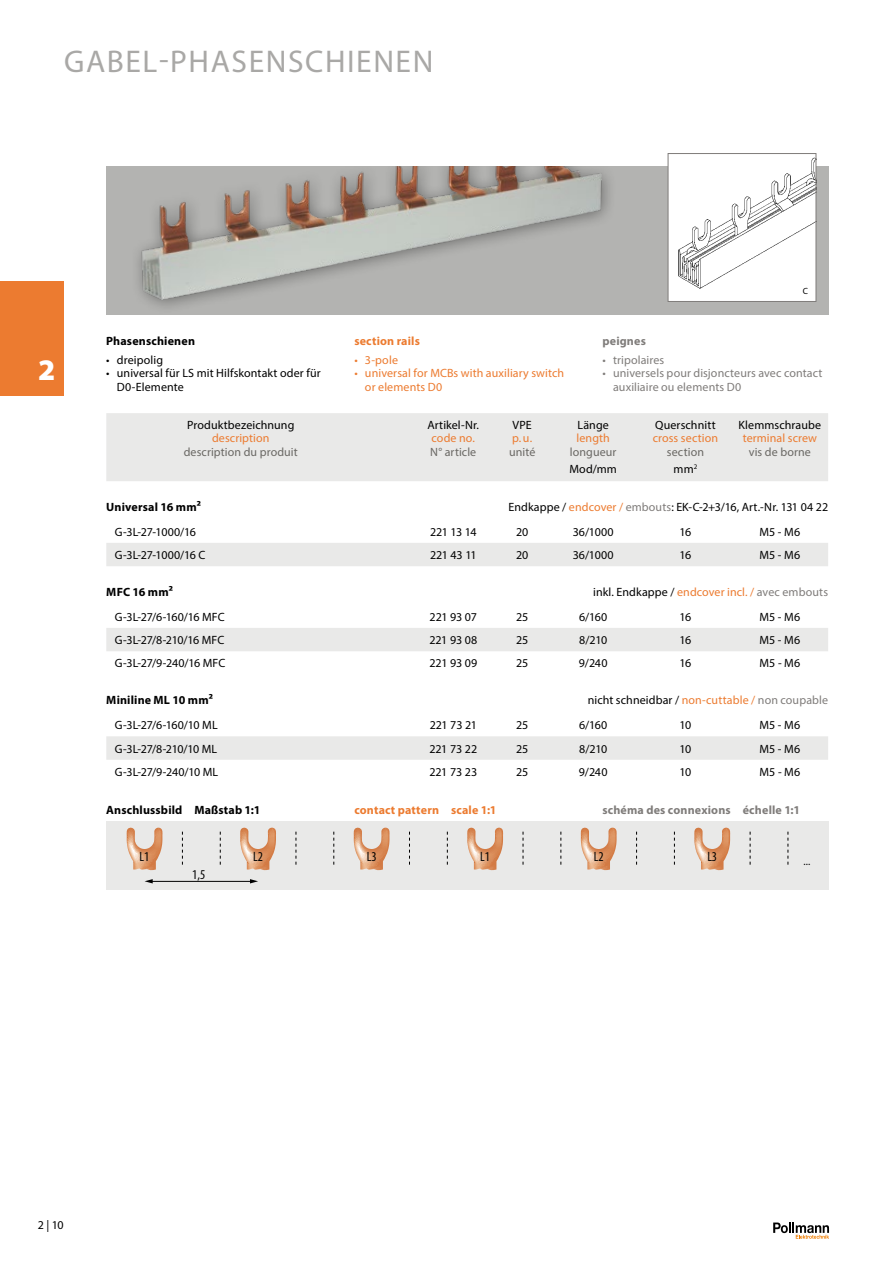
<style>
.page{position:relative;width:893px;height:1263px;background:#fff}
.page>*{position:absolute;margin:0;border:0;box-sizing:border-box;transform-origin:0 0}
.t1{font:31.5px "Myriad Pro";letter-spacing:.05em;color:#a9a8a6}
.t2{font:900 30px "Myriad Pro";color:#fff}
.t3{font:condensed 13.5px "Myriad Pro";color:#000}
.t4{font:12px/13.5px "Myriad Pro";letter-spacing:.005em;color:#000}
.t5{font:12px/13.5px "Myriad Pro";letter-spacing:.01em;color:#ec7b30}
.t6{font:700 12px "Myriad Pro";letter-spacing:.015em;color:#000}
.t7{font:12px/13.5px "Myriad Pro";letter-spacing:.01em;color:#7f7c7a}
.t8{font:12px/17.7px "Myriad Pro";letter-spacing:.01em;color:#6a6864;text-align:center}
.t9{font:700 12px "Myriad Pro";letter-spacing:.015em;color:#7f7c7a}
.t10{font:700 12px "Myriad Pro";letter-spacing:.015em;color:#ec7b30}
.t11{font:12px "Myriad Pro";letter-spacing:-.02em;color:#000}
.t12{font:12px "Myriad Pro";letter-spacing:-.03em;color:#000}
.t13{font:condensed 12px "Myriad Pro";color:#000}
.t14{font:9px "Myriad Pro";color:#000}
.s1{color:#000}
.s2{color:#ec7b30}
.s3{color:#7f7c7a}
</style>
<div class="page">
<div style="left:0;top:281px;width:64px;height:114px;background:#ec7b30"></div>
<svg style="left:773px;top:1222px;width:56px;height:17px"></svg>
<svg style="left:106px;top:413px;width:722px;height:347px"></svg>
<div style="left:106px;top:166px;width:722px;height:148px;background:#b3b3b1"></div>
<img style="left:138px;top:166px;width:469px;height:141px">
<div style="left:668px;top:154px;width:148px;height:147px;background:#fff"></div>
<img style="left:678px;top:157px;width:136px;height:131px">
<div style="left:668px;top:153px;width:148px;height:149px;border:1px solid #7f7c7a"></div>
<div style="left:106px;top:821px;width:723px;height:68px;background:#e9e9e8"></div>
<svg style="left:127px;top:827px;width:36px;height:43px"></svg>
<svg style="left:240px;top:827px;width:36px;height:43px"></svg>
<svg style="left:354px;top:827px;width:36px;height:43px"></svg>
<svg style="left:467px;top:827px;width:36px;height:43px"></svg>
<svg style="left:581px;top:827px;width:36px;height:43px"></svg>
<svg style="left:694px;top:827px;width:36px;height:43px"></svg>
<svg style="left:182px;top:831px;width:1px;height:34px"></svg>
<svg style="left:220px;top:831px;width:1px;height:34px"></svg>
<svg style="left:296px;top:831px;width:1px;height:34px"></svg>
<svg style="left:333px;top:831px;width:1px;height:34px"></svg>
<svg style="left:409px;top:831px;width:1px;height:34px"></svg>
<svg style="left:447px;top:831px;width:1px;height:34px"></svg>
<svg style="left:523px;top:831px;width:1px;height:34px"></svg>
<svg style="left:560px;top:831px;width:1px;height:34px"></svg>
<svg style="left:636px;top:831px;width:1px;height:34px"></svg>
<svg style="left:674px;top:831px;width:1px;height:34px"></svg>
<svg style="left:750px;top:831px;width:1px;height:34px"></svg>
<svg style="left:788px;top:831px;width:1px;height:34px"></svg>
<hr style="left:151px;top:881px;width:100px;height:1px;background:#000">
<svg style="left:145px;top:879px;width:8px;height:4px"></svg>
<svg style="left:250px;top:879px;width:8px;height:4px"></svg>
<h1 class="t1" style="left:64px;top:42px;width:371px">GABEL-PHASENSCHIENEN</h1>
<h2 class="t2" style="left:38px;top:350px;width:19px">2</h2>
<p class="t6" style="left:106px;top:333px;width:90px">Phasenschienen</p>
<p class="t4" style="left:106px;top:353px;width:58px">• dreipolig</p>
<p class="t4" style="left:117px;top:366px;width:205px;text-indent:-11px">• universal für LS mit Hilfskontakt oder für<br>D0-Elemente</p>
<p class="t4" style="left:187px;top:418px;width:109px">Produktbezeichnung</p>
<p class="t5" style="left:212px;top:431px;width:59px">description</p>
<p class="t8" style="left:184px;top:442px;width:116px">description du produit</p>
<p class="t10" style="left:354px;top:333px;width:67px">section rails</p>
<p class="t5" style="left:354px;top:353px;width:45px">• 3-pole</p>
<p class="t5" style="left:365px;top:366px;width:201px;text-indent:-11px">• universal for MCBs with auxiliary switch or elements D0</p>
<p class="t14" style="left:803px;top:285px;width:7px">C</p>
<p class="t9" style="left:602px;top:333px;width:45px">peignes</p>
<p class="t7" style="left:602px;top:353px;width:63px">• tripolaires</p>
<p class="t7" style="left:613px;top:366px;width:211px;text-indent:-11px">• universels pour disjoncteurs avec contact auxiliaire ou elements D0</p>
<p class="t4" style="left:428px;top:418px;width:53px">Artikel-Nr.</p>
<p class="t5" style="left:432px;top:431px;width:45px">code no.</p>
<p class="t8" style="left:430px;top:442px;width:48px">N° article</p>
<p class="t4" style="left:513px;top:418px;width:21px">VPE</p>
<p class="t5" style="left:512px;top:431px;width:22px">p.u.</p>
<p class="t8" style="left:509px;top:442px;width:28px">unité</p>
<p class="t4" style="left:577px;top:418px;width:33px">Länge</p>
<p class="t5" style="left:576px;top:431px;width:35px">length</p>
<p class="t8" style="left:570px;top:442px;width:48px">longueur</p>
<p class="t4" style="left:569px;top:462px;width:49px">Mod/mm</p>
<p class="t4" style="left:655px;top:418px;width:62px">Querschnitt</p>
<p class="t5" style="left:653px;top:431px;width:67px">cross section</p>
<p class="t8" style="left:667px;top:442px;width:39px">section <span class="s1">mm</span><sup>2</sup></p>
<p class="t4" style="left:738px;top:418px;width:84px">Klemmschraube</p>
<p class="t5" style="left:743px;top:431px;width:76px">terminal screw</p>
<p class="t8" style="left:749px;top:442px;width:64px">vis de borne</p>
<p class="t6" style="left:106px;top:499px;width:96px">Universal 16 mm²</p>
<p class="t4" style="left:508px;top:500px;width:321px">Endkappe / <span class="s2">endcover /</span> <span class="s3">embouts</span>: EK-C-2+3/16, Art.-Nr. 131 04 22</p>
<p class="t4" style="left:115px;top:525px;width:83px">G-3L-27-1000/16</p>
<p class="t4" style="left:430px;top:525px;width:48px">221 13 14</p>
<p class="t4" style="left:516px;top:525px;width:14px">20</p>
<p class="t4" style="left:573px;top:525px;width:43px">36/1000</p>
<p class="t4" style="left:680px;top:525px;width:13px">16</p>
<p class="t4" style="left:760px;top:525px;width:42px">M5 - M6</p>
<p class="t4" style="left:115px;top:548px;width:92px">G-3L-27-1000/16 C</p>
<p class="t4" style="left:430px;top:548px;width:48px">221 43 11</p>
<p class="t4" style="left:516px;top:548px;width:14px">20</p>
<p class="t4" style="left:573px;top:548px;width:43px">36/1000</p>
<p class="t4" style="left:680px;top:548px;width:13px">16</p>
<p class="t4" style="left:760px;top:548px;width:42px">M5 - M6</p>
<p class="t6" style="left:106px;top:584px;width:68px">MFC 16 mm²</p>
<p class="t4" style="left:593px;top:585px;width:236px">inkl. Endkappe / <span class="s2">endcover incl. /</span> <span class="s3">avec embouts</span></p>
<p class="t4" style="left:115px;top:610px;width:111px">G-3L-27/6-160/16 MFC</p>
<p class="t4" style="left:430px;top:610px;width:49px">221 93 07</p>
<p class="t4" style="left:516px;top:610px;width:14px">25</p>
<p class="t4" style="left:579px;top:610px;width:30px">6/160</p>
<p class="t4" style="left:680px;top:610px;width:13px">16</p>
<p class="t4" style="left:760px;top:610px;width:42px">M5 - M6</p>
<p class="t11" style="left:115px;top:633px;width:111px">G-3L-27/8-210/16 MFC</p>
<p class="t4" style="left:429px;top:633px;width:49px">221 93 08</p>
<p class="t4" style="left:516px;top:633px;width:14px">25</p>
<p class="t4" style="left:579px;top:633px;width:29px">8/210</p>
<p class="t4" style="left:680px;top:633px;width:13px">16</p>
<p class="t4" style="left:760px;top:633px;width:42px">M5 - M6</p>
<p class="t4" style="left:115px;top:656px;width:112px">G-3L-27/9-240/16 MFC</p>
<p class="t4" style="left:429px;top:656px;width:49px">221 93 09</p>
<p class="t4" style="left:516px;top:656px;width:14px">25</p>
<p class="t4" style="left:579px;top:656px;width:30px">9/240</p>
<p class="t4" style="left:680px;top:656px;width:13px">16</p>
<p class="t4" style="left:760px;top:656px;width:42px">M5 - M6</p>
<p class="t6" style="left:106px;top:693px;width:108px">Miniline ML 10 mm²</p>
<p class="t4" style="left:588px;top:693px;width:242px">nicht schneidbar / <span class="s2">non-cuttable /</span> <span class="s3">non coupable</span></p>
<p class="t4" style="left:115px;top:718px;width:104px">G-3L-27/6-160/10 ML</p>
<p class="t4" style="left:430px;top:718px;width:49px">221 73 21</p>
<p class="t4" style="left:516px;top:718px;width:14px">25</p>
<p class="t4" style="left:579px;top:718px;width:30px">6/160</p>
<p class="t4" style="left:679px;top:718px;width:13px">10</p>
<p class="t4" style="left:760px;top:718px;width:42px">M5 - M6</p>
<p class="t12" style="left:115px;top:741px;width:104px">G-3L-27/8-210/10 ML</p>
<p class="t4" style="left:429px;top:741px;width:49px">221 73 22</p>
<p class="t4" style="left:516px;top:741px;width:14px">25</p>
<p class="t4" style="left:579px;top:741px;width:29px">8/210</p>
<p class="t4" style="left:679px;top:741px;width:13px">10</p>
<p class="t4" style="left:760px;top:741px;width:42px">M5 - M6</p>
<p class="t4" style="left:115px;top:765px;width:105px">G-3L-27/9-240/10 ML</p>
<p class="t4" style="left:429px;top:765px;width:49px">221 73 23</p>
<p class="t4" style="left:516px;top:765px;width:14px">25</p>
<p class="t4" style="left:579px;top:765px;width:30px">9/240</p>
<p class="t4" style="left:679px;top:765px;width:13px">10</p>
<p class="t4" style="left:760px;top:765px;width:42px">M5 - M6</p>
<p class="t6" style="left:106px;top:802px;width:156px">Anschlussbild Maßstab 1:1</p>
<p class="t10" style="left:354px;top:802px;width:144px">contact pattern scale 1:1</p>
<p class="t9" style="left:602px;top:802px;width:199px">schéma des connexions échelle 1:1</p>
<p class="t3" style="left:140px;top:849px;width:11px">L1</p>
<p class="t3" style="left:253px;top:849px;width:11px">L2</p>
<p class="t3" style="left:367px;top:849px;width:11px">L3</p>
<p class="t3" style="left:480px;top:849px;width:11px">L1</p>
<p class="t3" style="left:594px;top:849px;width:11px">L2</p>
<p class="t3" style="left:707px;top:849px;width:11px">L3</p>
<p class="t3" style="left:192px;top:866px;width:15px">1,5</p>
<p class="t13" style="left:803px;top:854px;width:8px">...</p>
<p class="t4" style="left:38px;top:1218px;width:27px">2 | 10</p>
</div>
